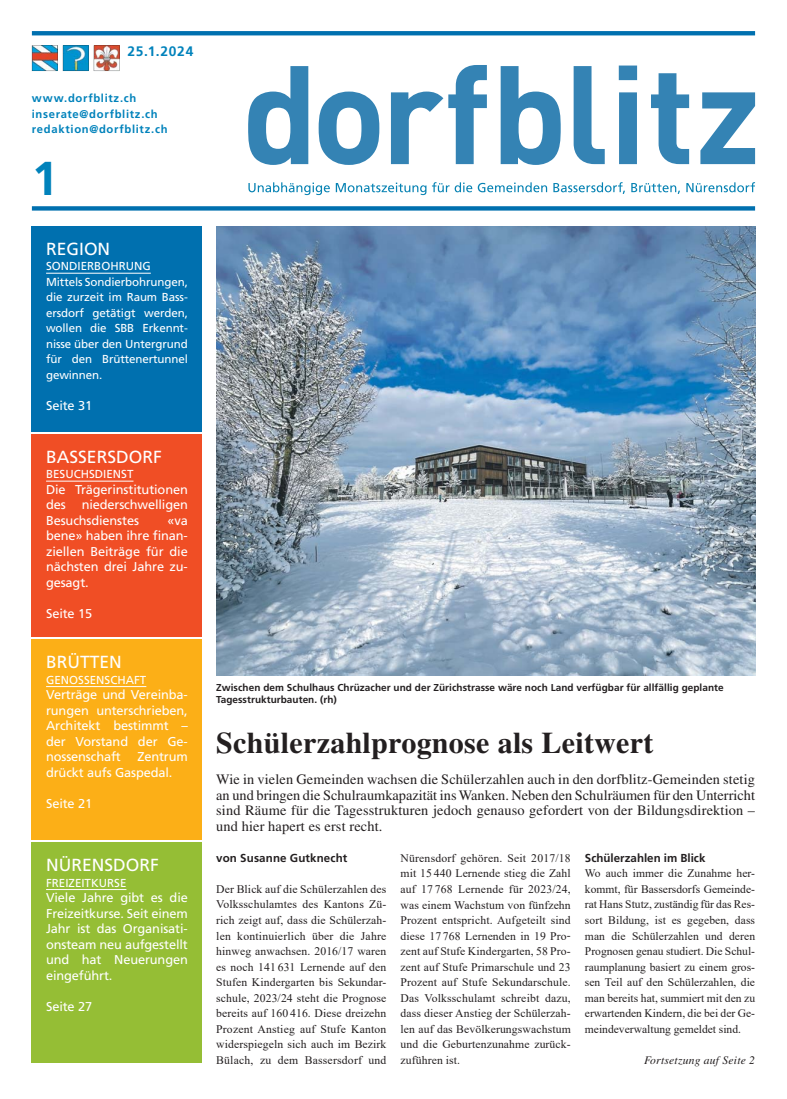
<style>
.page{position:relative;width:787px;height:1099px;background:#fff}
.page>*{position:absolute;margin:0;border:0;box-sizing:border-box;transform-origin:0 0}
.t1{font:700 47.5px "Frutiger LT Std";color:#0082bb}
.t2{font:700 30px "Times LT Std";letter-spacing:.01em;color:#231f20}
.t3{font:17.5px "Frutiger LT Std";color:#fff}
.t4{font:14.38px/15.5px "Times LT Std";letter-spacing:.01em;color:#231f20;text-align:justify}
.t5{font:700 13.75px "Frutiger LT Std";letter-spacing:.05em;color:#0082bb}
.t6{font:12.75px/15.5px "Frutiger LT Std";letter-spacing:-.01em;color:#fff;text-align:justify}
.t7{font:11.5px/15.5px "Times New Roman";letter-spacing:.01em;color:#231f20;text-align:justify}
.t8{font:11.5px/15.5px "Frutiger LT Std";letter-spacing:-.01em;color:#fff}
.t9{font:700 11.5px "Frutiger LT Std";color:#231f20}
.t10{font:italic 11.5px "Times LT Std";letter-spacing:.02em;color:#231f20}
.t11{font:700 11.25px/15.5px "Frutiger LT Std";letter-spacing:.06em;color:#0082bb}
.t12{font:700 10px/12px "Frutiger LT Std";letter-spacing:.005em;color:#231f20}
</style>
<div class="page">
<svg style="left:32px;top:31px;width:723px;height:4px;background:#0472b0"></svg>
<svg style="left:32px;top:206px;width:723px;height:4px;background:#0e77b3"></svg>
<svg style="left:32px;top:45px;width:56px;height:26px"></svg>
<svg style="left:94px;top:45px;width:25px;height:26px"></svg>
<svg style="left:248px;top:66px;width:60px;height:99px"></svg>
<svg style="left:319px;top:92px;width:60px;height:73px"></svg>
<svg style="left:391px;top:65px;width:96px;height:99px"></svg>
<svg style="left:500px;top:66px;width:60px;height:99px"></svg>
<svg style="left:573px;top:66px;width:31px;height:98px"></svg>
<svg style="left:618px;top:66px;width:19px;height:98px"></svg>
<svg style="left:651px;top:73px;width:38px;height:91px"></svg>
<svg style="left:700px;top:92px;width:55px;height:72px"></svg>
<svg style="left:248px;top:182px;width:507px;height:13px"></svg>
<img style="left:216px;top:226px;width:539px;height:449px">
<div style="left:32px;top:226px;width:170px;height:205px;background:#0070af"></div>
<hr style="left:46px;top:273px;width:105px;height:1px;background:#fff">
<div style="left:32px;top:434px;width:170px;height:203px;background:#f04e25"></div>
<hr style="left:46px;top:480px;width:87px;height:1px;background:#fff">
<div style="left:32px;top:639px;width:170px;height:201px;background:#fcaf17"></div>
<hr style="left:46px;top:686px;width:100px;height:1px;background:#fff">
<div style="left:32px;top:842px;width:170px;height:221px;background:#95be35"></div>
<hr style="left:46px;top:889px;width:80px;height:1px;background:#fff">
<p class="t5" style="left:128px;top:44px;width:67px">25.1.2024</p>
<p class="t11" style="left:32px;top:91px;width:137px">www.dorfblitz.ch inserate@dorfblitz.ch redaktion@dorfblitz.ch</p>
<h1 class="t1" style="left:32px;top:155px;width:28px">1</h1>
<h3 class="t3" style="left:46px;top:240px;width:66px">REGION</h3>
<p class="t8" style="left:46px;top:259px;width:143px">SONDIERBOHRUNG<br>Mittels Sondierbohrungen, die zurzeit im Raum Bass&shy;ersdorf getätigt werden, wollen die SBB Erkennt&shy;nisse über den Untergrund für den Brüttenertunnel gewinnen.</p>
<p class="t6" style="left:46px;top:398px;width:48px">Seite 31</p>
<h3 class="t3" style="left:46px;top:448px;width:117px">BASSERSDORF</h3>
<p class="t8" style="left:46px;top:467px;width:89px">BESUCHSDIENST</p>
<p class="t6" style="left:46px;top:482px;width:143px">Die Trägerinstitutionen des niederschwelligen Besuchsdienstes</p>
<p class="t6" style="left:46px;top:513px;width:143px;text-indent:121px">«va bene» haben ihre finan&shy;ziellen Beiträge für die nächsten drei Jahre zu&shy;gesagt.</p>
<p class="t6" style="left:46px;top:606px;width:48px">Seite 15</p>
<h3 class="t3" style="left:46px;top:653px;width:77px">BRÜTTEN</h3>
<p class="t8" style="left:46px;top:672px;width:102px">GENOSSENSCHAFT</p>
<p class="t6" style="left:46px;top:687px;width:143px">Verträge und Vereinba&shy;rungen unterschrieben, Architekt bestimmt – der Vorstand der Ge&shy;nossenschaft</p>
<p class="t6" style="left:46px;top:749px;width:143px;text-indent:91px">Zentrum drückt aufs Gaspedal.</p>
<p class="t6" style="left:46px;top:796px;width:48px">Seite 21</p>
<h3 class="t3" style="left:46px;top:856px;width:114px">NÜRENSDORF</h3>
<p class="t8" style="left:46px;top:875px;width:82px">FREIZEITKURSE</p>
<p class="t6" style="left:46px;top:890px;width:143px">Viele Jahre gibt es die Freizeitkurse. Seit einem Jahr ist das Organisati&shy;onsteam neu aufgestellt und hat Neuerungen eingeführt.</p>
<p class="t6" style="left:46px;top:999px;width:48px">Seite 27</p>
<p class="t12" style="left:216px;top:682px;width:509px">Zwischen dem Schulhaus Chrüzacher und der Zürichstrasse wäre noch Land verfügbar für allfällig geplante<br>Tagesstrukturbauten. (rh)</p>
<h2 class="t2" style="left:216px;top:731px;width:439px">Schülerzahlprognose als Leitwert</h2>
<p class="t4" style="left:216px;top:773px;width:540px">Wie in vielen Gemeinden wachsen die Schülerzahlen auch in den dorfblitz-Gemeinden stetig an und bringen die Schulraumkapazität ins Wanken. Neben den Schulräumen für den Unterricht sind Räume für die Tagesstrukturen jedoch genauso gefordert von der Bildungsdirektion – und hier hapert es erst recht.</p>
<p class="t9" style="left:216px;top:852px;width:133px">von Susanne Gutknecht</p>
<p class="t7" style="left:216px;top:881px;width:172px">Der Blick auf die Schülerzahlen des Volksschulamtes des Kantons Zü&shy;rich zeigt auf, dass die Schülerzah&shy;len kontinuierlich über die Jahre hinweg anwachsen. 2016/17 waren es noch 141 631 Lernende auf den Stufen Kindergarten bis Sekundar&shy;schule, 2023/24 steht die Prognose bereits auf 160 416. Diese dreizehn Prozent Anstieg auf Stufe Kanton widerspiegeln sich auch im Bezirk Bülach, zu dem Bassersdorf und</p>
<p class="t7" style="left:400px;top:850px;width:172px">Nürensdorf gehören. Seit 2017/18 mit 15 440 Lernende stieg die Zahl auf 17 768 Lernende für 2023/24, was einem Wachstum von fünfzehn Prozent entspricht. Aufgeteilt sind diese 17 768 Lernenden in 19 Pro&shy;zent auf Stufe Kindergarten, 58 Pro&shy;zent auf Stufe Primarschule und 23<br>Prozent auf Stufe Sekundarschule.<br>Das Volksschulamt schreibt dazu, dass dieser Anstieg der Schülerzah&shy;len auf das Bevölkerungswachstum und die Geburtenzunahme zurück&shy;zuführen ist.</p>
<p class="t9" style="left:585px;top:852px;width:122px">Schülerzahlen im Blick</p>
<p class="t7" style="left:585px;top:865px;width:172px">Wo auch immer die Zunahme her&shy;kommt, für Bassersdorfs Gemeinde&shy;rat Hans Stutz, zuständig für das Res&shy;sort Bildung, ist es gegeben, dass man die Schülerzahlen und deren Prognosen genau studiert. Die Schul&shy;raumplanung basiert zu einem gros&shy;sen Teil auf den Schülerzahlen, die man bereits hat, summiert mit den zu erwartenden Kindern, die bei der Ge&shy;meindeverwaltung gemeldet sind.</p>
<p class="t10" style="left:644px;top:1052px;width:112px">Fortsetzung auf Seite 2</p>
</div>
